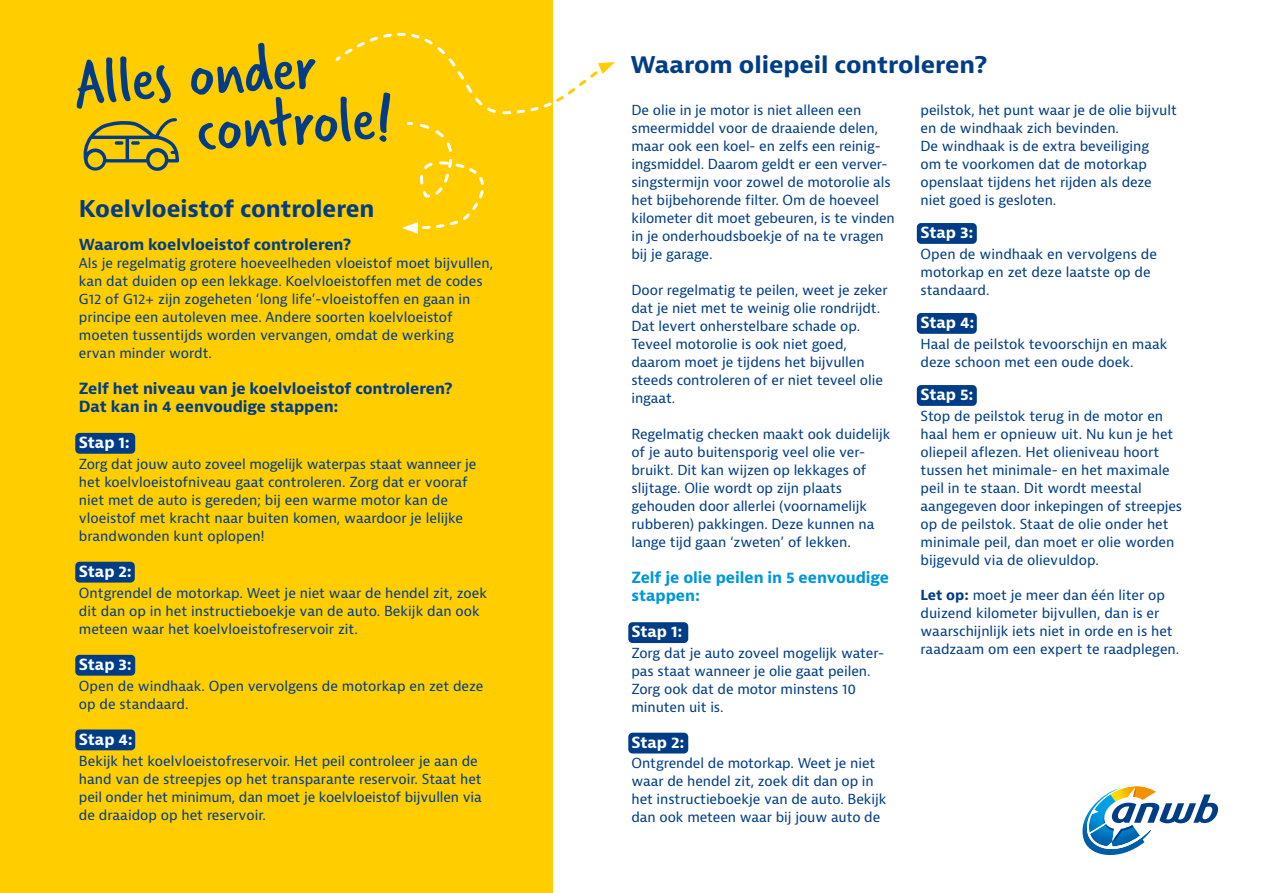
<style>
.page{position:relative;width:1263px;height:893px;background:#fff}
.page>*{position:absolute;margin:0;border:0;box-sizing:border-box;transform-origin:0 0}
.t1{font:70.5px/55.5px "Verveine";color:#003d86}
.t2{font:700 22.5px "Bernina Sans";letter-spacing:-.005em;color:#003d86;scale:1.05 1}
.t3{font:700 22.5px "Bernina Sans";letter-spacing:-.005em;color:#003d86}
.t4{font:700 15px/18px "Bernina Sans";letter-spacing:-.005em;color:#003d86}
.t5{font:700 15px "Bernina Sans";letter-spacing:-.005em;color:#fff}
.t6{font:700 15px/18px "Bernina Sans";letter-spacing:-.005em;color:#0096da}
.t7{font:13.5px/18px "Bernina Sans";letter-spacing:-.005em;color:#003d86}
.s1{font-weight:700}
</style>
<div class="page">
<svg style="left:1082px;top:786px;width:137px;height:70px"></svg>
<div style="left:628px;top:622px;width:60px;height:21px;background:#003d86;border-radius:4px"></div>
<div style="left:628px;top:733px;width:60px;height:20px;background:#003d86;border-radius:4px"></div>
<div style="left:0;top:0;width:553px;height:893px;background:#ffcd00"></div>
<svg style="left:83px;top:118px;width:96px;height:53px"></svg>
<div style="left:75px;top:433px;width:60px;height:21px;background:#003d86;border-radius:4px"></div>
<div style="left:75px;top:562px;width:60px;height:21px;background:#003d86;border-radius:4px"></div>
<div style="left:75px;top:655px;width:60px;height:21px;background:#003d86;border-radius:4px"></div>
<div style="left:75px;top:729px;width:60px;height:21px;background:#003d86;border-radius:4px"></div>
<div style="left:917px;top:223px;width:60px;height:21px;background:#003d86;border-radius:4px"></div>
<div style="left:917px;top:313px;width:60px;height:21px;background:#003d86;border-radius:4px"></div>
<div style="left:917px;top:385px;width:60px;height:21px;background:#003d86;border-radius:4px"></div>
<svg style="left:335px;top:32px;width:280px;height:202px"></svg>
<h1 class="t1" style="left:190px;top:48px;width:199px;text-indent:-118px;rotate:-4deg">Alles onder controle!</h1>
<h2 class="t3" style="left:79px;top:194px;width:297px">Koelvloeistof controleren</h2>
<p class="t4" style="left:79px;top:236px;width:274px">Waarom koelvloeistof controleren?</p>
<p class="t7" style="left:79px;top:254px;width:416px">Als je regelmatig grotere hoeveelheden vloeistof moet bijvullen, kan dat duiden op een lekkage. Koelvloeistoffen met de codes G12 of G12+ zijn zogeheten ‘long life’-vloeistoffen en gaan in principe een autoleven mee. Andere soorten koelvloeistof moeten tussentijds worden vervangen, omdat de werking ervan minder wordt.</p>
<p class="t4" style="left:79px;top:380px;width:375px">Zelf het niveau van je koelvloeistof controleren?<br>Dat kan in 4 eenvoudige stappen:</p>
<p class="t5" style="left:79px;top:433px;width:53px">Stap 1:</p>
<p class="t7" style="left:79px;top:455px;width:399px">Zorg dat jouw auto zoveel mogelijk waterpas staat wanneer je het koelvloeistofniveau gaat controleren. Zorg dat er vooraf niet met de auto is gereden; bij een warme motor kan de vloeistof met kracht naar buiten komen, waardoor je lelijke brandwonden kunt oplopen!</p>
<p class="t5" style="left:79px;top:562px;width:55px">Stap 2:</p>
<p class="t7" style="left:79px;top:584px;width:410px">Ontgrendel de motorkap. Weet je niet waar de hendel zit, zoek dit dan op in het instructieboekje van de auto. Bekijk dan ook meteen waar het koelvloeistofreservoir zit.</p>
<p class="t5" style="left:79px;top:655px;width:55px">Stap 3:</p>
<p class="t7" style="left:79px;top:677px;width:406px">Open de windhaak. Open vervolgens de motorkap en zet deze op de standaard.</p>
<p class="t5" style="left:79px;top:730px;width:55px">Stap 4:</p>
<p class="t7" style="left:79px;top:752px;width:404px">Bekijk het koelvloeistofreservoir. Het peil controleer je aan de hand van de streepjes op het transparante reservoir. Staat het peil onder het minimum, dan moet je koelvloeistof bijvullen via de draaidop op het reservoir.</p>
<h2 class="t2" style="left:630px;top:50px;width:341px">Waarom oliepeil controleren?</h2>
<p class="t7" style="left:631px;top:101px;width:265px">De olie in je motor is niet alleen een smeermiddel voor de draaiende delen, maar ook een koel- en zelfs een reinig&shy;ingsmiddel. Daarom geldt er een verver&shy;singstermijn voor zowel de motorolie als het bijbehorende filter. Om de hoeveel kilometer dit moet gebeuren, is te vinden in je onderhoudsboekje of na te vragen bij je garage.</p>
<p class="t7" style="left:631px;top:281px;width:258px">Door regelmatig te peilen, weet je zeker dat je niet met te weinig olie rondrijdt.<br>Dat levert onherstelbare schade op.<br>Teveel motorolie is ook niet goed, daarom moet je tijdens het bijvullen steeds controleren of er niet teveel olie ingaat.</p>
<p class="t7" style="left:631px;top:425px;width:260px">Regelmatig checken maakt ook duidelijk of je auto buitensporig veel olie ver&shy;bruikt. Dit kan wijzen op lekkages of slijtage. Olie wordt op zijn plaats gehouden door allerlei (voornamelijk rubberen) pakkingen. Deze kunnen na lange tijd gaan ‘zweten’ of lekken.</p>
<p class="t6" style="left:631px;top:569px;width:259px">Zelf je olie peilen in 5 eenvoudige stappen:</p>
<p class="t5" style="left:631px;top:622px;width:53px">Stap 1:</p>
<p class="t7" style="left:631px;top:644px;width:254px">Zorg dat je auto zoveel mogelijk water&shy;pas staat wanneer je olie gaat peilen.<br>Zorg ook dat de motor minstens 10 minuten uit is.</p>
<p class="t5" style="left:631px;top:733px;width:55px">Stap 2:</p>
<p class="t7" style="left:631px;top:754px;width:257px">Ontgrendel de motorkap. Weet je niet waar de hendel zit, zoek dit dan op in het instructieboekje van de auto. Bekijk dan ook meteen waar bij jouw auto de</p>
<p class="t7" style="left:920px;top:101px;width:258px">peilstok, het punt waar je de olie bijvult en de windhaak zich bevinden.<br>De windhaak is de extra beveiliging<br>om te voorkomen dat de motorkap openslaat tijdens het rijden als deze niet goed is gesloten.</p>
<p class="t5" style="left:920px;top:223px;width:55px">Stap 3:</p>
<p class="t7" style="left:920px;top:245px;width:238px">Open de windhaak en vervolgens de motorkap en zet deze laatste op de standaard.</p>
<p class="t5" style="left:920px;top:313px;width:55px">Stap 4:</p>
<p class="t7" style="left:920px;top:335px;width:248px">Haal de peilstok tevoorschijn en maak deze schoon met een oude doek.</p>
<p class="t5" style="left:920px;top:385px;width:55px">Stap 5:</p>
<p class="t7" style="left:920px;top:407px;width:263px">Stop de peilstok terug in de motor en haal hem er opnieuw uit. Nu kun je het oliepeil aflezen. Het olieniveau hoort tussen het minimale- en het maximale peil in te staan. Dit wordt meestal aangegeven door inkepingen of streepjes op de peilstok. Staat de olie onder het minimale peil, dan moet er olie worden bijgevuld via de olievuldop.</p>
<p class="t7" style="left:920px;top:586px;width:260px"><span class="s1">Let op:</span> moet je meer dan één liter op duizend kilometer bijvullen, dan is er waarschijnlijk iets niet in orde en is het raadzaam om een expert te raadplegen.</p>
</div>
